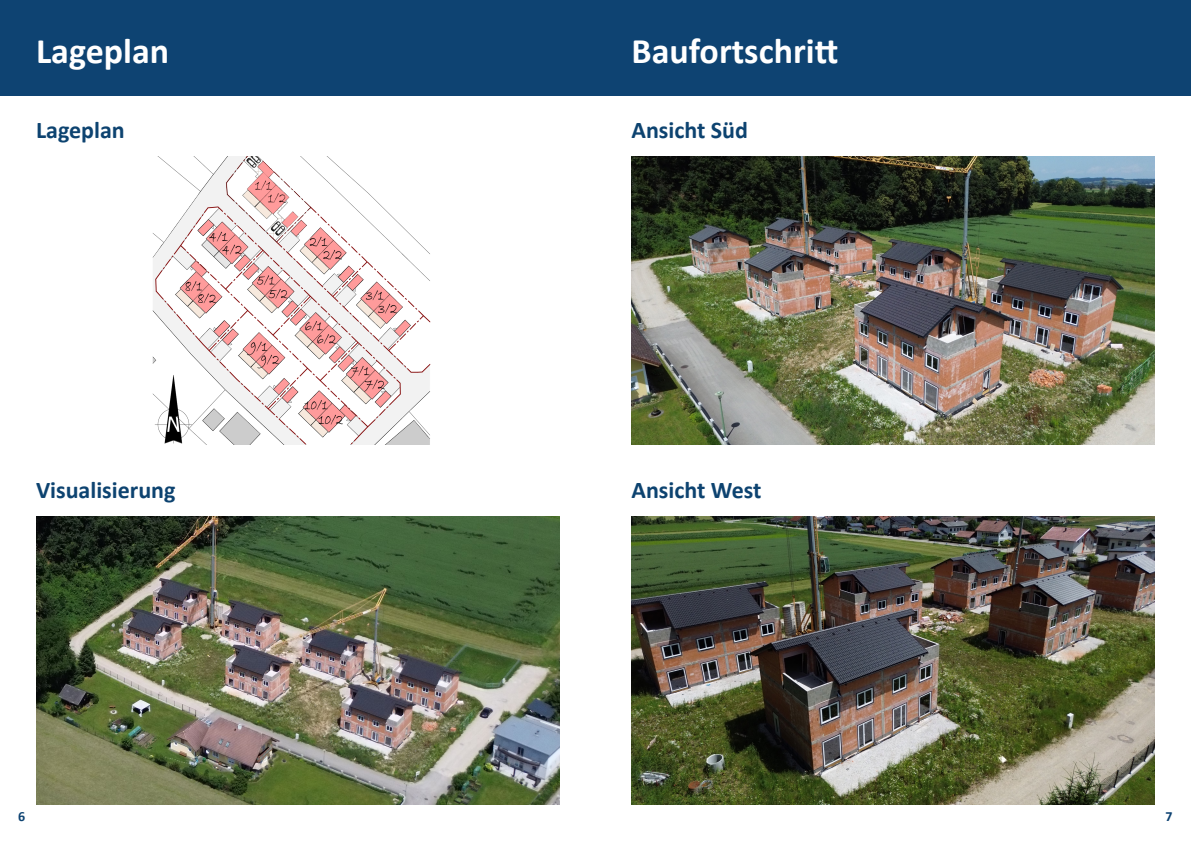
<style>
.page{position:relative;width:1191px;height:842px;background:#fff}
.page>*{position:absolute;margin:0;border:0;box-sizing:border-box;transform-origin:0 0}
.t1{font:700 36px "Calibri";color:#fff}
.t2{font:700 24px "Calibri";color:#0d4370}
.t3{font:700 14px "Calibri";color:#0e4372}
</style>
<div class="page">
<div style="left:0;top:0;width:1191px;height:95px;background:#0e4372"></div>
<img style="left:152px;top:157px;width:279px;height:288px">
<img style="left:36px;top:516px;width:523px;height:288px">
<img style="left:631px;top:156px;width:523px;height:288px">
<img style="left:631px;top:516px;width:523px;height:288px">
<p class="t1" style="left:36px;top:25px;width:135px">Lageplan</p>
<p class="t2" style="left:36px;top:113px;width:90px">Lageplan</p>
<p class="t1" style="left:631px;top:25px;width:208px">Baufortschritt</p>
<p class="t2" style="left:631px;top:113px;width:118px">Ansicht Süd</p>
<p class="t2" style="left:36px;top:473px;width:141px">Visualisierung</p>
<p class="t2" style="left:631px;top:473px;width:131px">Ansicht West</p>
<p class="t3" style="left:18px;top:807px;width:9px">6</p>
<p class="t3" style="left:1165px;top:807px;width:9px">7</p>
</div>
